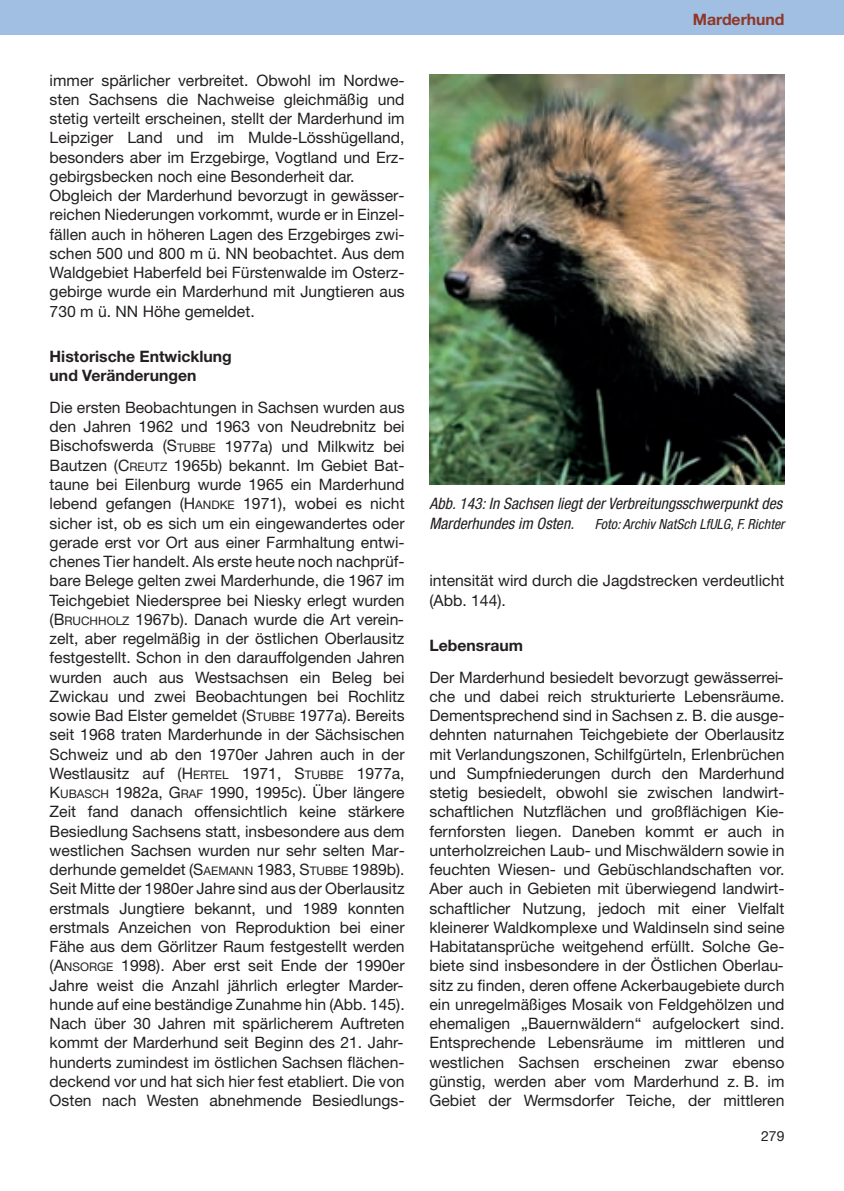
<style>
.page{position:relative;width:844px;height:1191px;background:#fff}
.page>*{position:absolute;margin:0;border:0;box-sizing:border-box;transform-origin:0 0}
.t1{font:15.75px/19.2px "Helvetica Neue";color:#231f20}
.t2{font:italic condensed 15.75px "Helvetica Neue";color:#231f20}
.t3{font:700 15.75px/19.2px "Helvetica Neue";color:#231f20}
.t4{font:700 15.75px "Helvetica Neue";color:#8d3727}
.t5{font:italic condensed 14px "Helvetica Neue";color:#231f20}
.t6{font:14px "Helvetica Neue";color:#231f20}
.s1{font-size:11.9px}
.s2{font-size:15.75px}
</style>
<div class="page">
<div style="left:0;top:0;width:843px;height:35px;background:#a1bee3"></div>
<img style="left:429px;top:74px;width:355px;height:410px">
<p class="t1" style="left:50px;top:72px;width:356px">immer spärlicher verbreitet. Obwohl im Nordwe&shy;sten Sachsens die Nachweise gleichmäßig und stetig verteilt erscheinen, stellt der Marderhund im Leipziger Land und im Mulde-Lösshügelland, besonders aber im Erzgebirge, Vogtland und Erz&shy;gebirgsbecken noch eine Besonderheit dar.<br>Obgleich der Marderhund bevorzugt in gewässer&shy;reichen Niederungen vorkommt, wurde er in Einzel&shy;fällen auch in höheren Lagen des Erzgebirges zwi&shy;schen 500 und 800 m ü. NN beobachtet. Aus dem Waldgebiet Haberfeld bei Fürstenwalde im Osterz&shy;gebirge wurde ein Marderhund mit Jungtieren aus 730 m ü. NN Höhe gemeldet.</p>
<p class="t3" style="left:50px;top:348px;width:184px">Historische Entwicklung und Veränderungen</p>
<p class="t1" style="left:50px;top:399px;width:356px;text-align:justify">Die ersten Beobachtungen in Sachsen wurden aus den Jahren 1962 und 1963 von Neudrebnitz bei Bischofswerda (S<span class="s1">TUBBE</span> 1977a) und Milkwitz bei Bautzen (C<span class="s1">REUTZ</span> 1965b) bekannt. Im Gebiet Bat&shy;taune bei Eilenburg wurde 1965 ein Marderhund lebend gefangen (H<span class="s1">ANDKE</span> 1971), wobei es nicht sicher ist, ob es sich um ein eingewandertes oder gerade erst vor Ort aus einer Farmhaltung entwi&shy;chenes Tier handelt. Als erste heute noch nachprüf&shy;bare Belege gelten zwei Marderhunde, die 1967 im Teichgebiet Niederspree bei Niesky erlegt wurden (B<span class="s1">RUCHHOLZ</span> 1967b). Danach wurde die Art verein&shy;zelt, aber regelmäßig in der östlichen Oberlausitz festgestellt. Schon in den darauffolgenden Jahren wurden auch aus Westsachsen ein Beleg bei Zwick au und zwei Beobachtungen bei Rochlitz sowie Bad Elster gemeldet (S<span class="s1">TUBBE</span> 1977a). Bereits seit 1968 traten Marderhunde in der Sächsischen Schweiz und ab den 1970er Jahren auch in der Westlausitz auf (H<span class="s1">ERTEL</span> 1971, S<span class="s1">TUBBE</span> 1977a, K<span class="s1">UBASCH</span> 1982a, G<span class="s1">RAF</span> 1990, 1995c). Über längere Zeit fand danach offensichtlich keine stärkere Besiedlung Sachsens statt, insbesondere aus dem westlichen Sachsen wurden nur sehr selten Mar&shy;derhunde gemeldet (S<span class="s1">AEMANN</span> 1983, S<span class="s1">TUBBE</span> 1989b).<br>Seit Mitte der 1980er Jahre sind aus der Oberlausitz erstmals Jungtiere bekannt, und 1989 konnten erstmals Anzeichen von Reproduktion bei einer Fähe aus dem Görlitzer Raum festgestellt werden (A<span class="s1">NSORGE</span> 1998). Aber erst seit Ende der 1990er Jahre weist die Anzahl jährlich erlegter Marder&shy;hunde auf eine beständige Zunahme hin (Abb. 145).<br>Nach über 30 Jahren mit spärlicherem Auftreten kommt der Marderhund seit Beginn des 21. Jahr&shy;hunderts zumindest im östlichen Sachsen flächen&shy;deckend vor und hat sich hier fest etabliert. Die von Osten nach Westen abnehmende Besiedlungs -</p>
<p class="t4" style="left:692px;top:14px;width:93px">Marderhund</p>
<p class="t2" style="left:429px;top:498px;width:357px">Abb.143:In Sachsen liegt derVerbreitungsschwerpunkt des</p>
<p class="t5" style="left:429px;top:518px;width:359px"><span class="s2">Marderhundes im Osten.</span> Foto:Archiv NatSch LfULG,F.Richter</p>
<p class="t1" style="left:429px;top:572px;width:356px">intensität wird durch die Jagdstrecken verdeutlicht (Abb. 144).</p>
<p class="t3" style="left:429px;top:637px;width:95px">Lebensraum</p>
<p class="t1" style="left:429px;top:669px;width:356px;text-align:justify">Der Marderhund besiedelt bevorzugt gewässerrei&shy;che und dabei reich strukturierte Lebensräume.<br>Dementsprechend sind in Sachsen z. B. die ausge&shy;dehnten naturnahen Teichgebiete der Oberlausitz mit Verlandungszonen, Schilfgürteln, Erlenbrüchen und Sumpfniederungen durch den Marderhund stetig besiedelt, obwohl sie zwischen landwirt&shy;schaftlichen Nutzflächen und großflächigen Kie&shy;fernforsten liegen. Daneben kommt er auch in unterholzreichen Laub- und Mischwäldern sowie in feuchten Wiesen- und Gebüschlandschaften vor.<br>Aber auch in Gebieten mit überwiegend landwirt&shy;schaftlicher Nutzung, jedoch mit einer Vielfalt kleinerer Waldkomplexe und Waldinseln sind seine Habitatansprüche weitgehend erfüllt. Solche Ge - biete sind insbesondere in der Östlichen Oberlau&shy;sitz zu finden, deren offene Ackerbaugebiete durch ein unregelmäßiges Mosaik von Feldgehölzen und ehemaligen „Bauernwäldern“ aufgelockert sind.<br>Entsprechende Lebensräume im mittleren und westlichen Sachsen erscheinen zwar ebenso günstig, werden aber vom Marderhund z. B. im Ge biet der Wermsdorfer Teiche, der mittleren</p>
<p class="t6" style="left:760px;top:1131px;width:25px">279</p>
</div>
